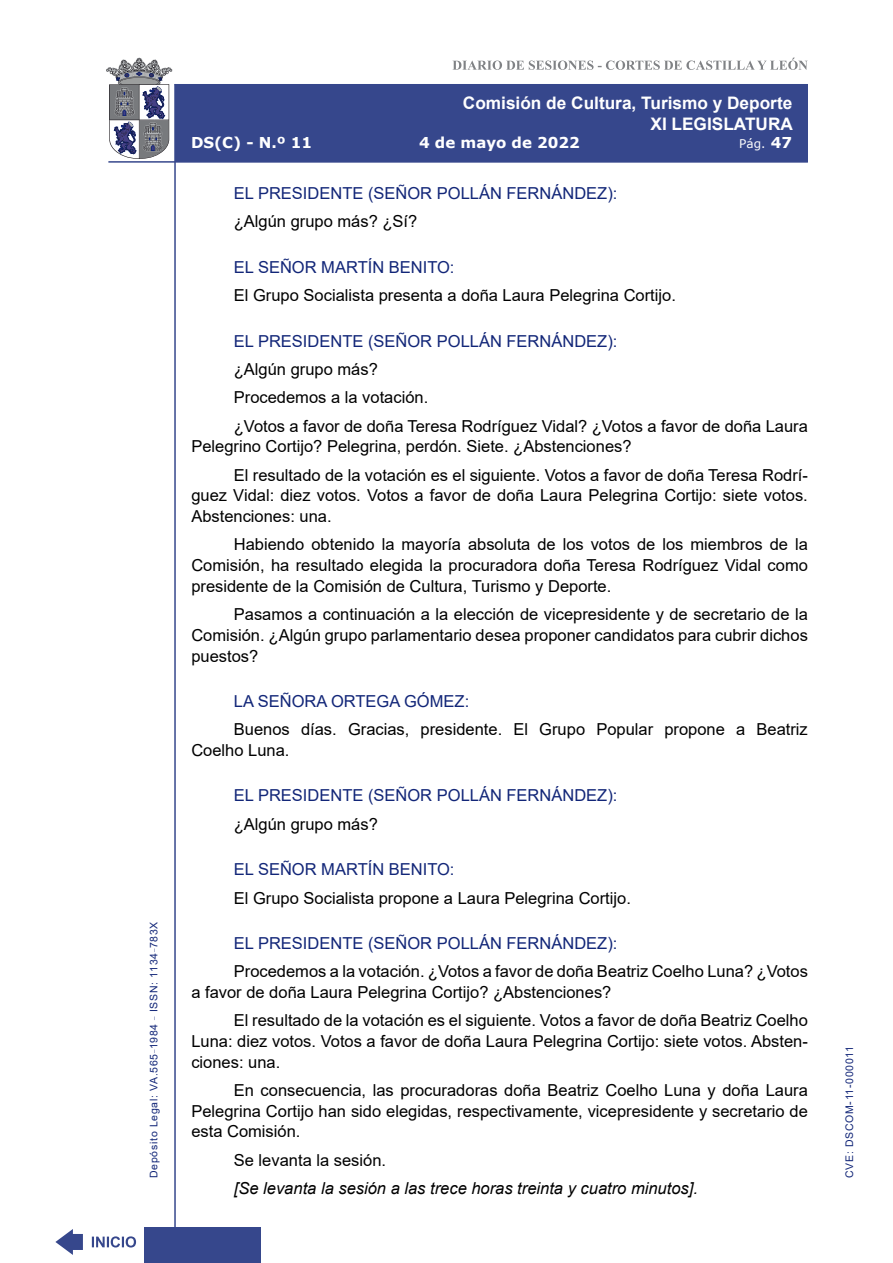
<style>
.page{position:relative;width:893px;height:1263px;background:#fff}
.page>*{position:absolute;margin:0;border:0;box-sizing:border-box;transform-origin:0 0}
.t1{font:700 17.25px/20.7px "Arial";color:#fff;text-align:right}
.t2{font:16.5px/20.7px "Arial";color:#000;text-align:justify}
.Orador{font:16.5px "Arial";color:#122678}
.t3{font:italic 16.5px "Arial";color:#000}
.t4{font:700 15px "Verdana";color:#fff}
.t5{font:12px "Verdana";color:#fff}
.t6{font:10.5px "Arial";letter-spacing:.065em;color:#122678}
.s1{font-weight:700;font-size:15px}
</style>
<div class="page">
<svg style="left:452px;top:58px;width:356px;height:12px"></svg>
<hr style="left:174px;top:84px;width:2px;height:1179px;background:#36478c">
<div style="left:144px;top:1227px;width:117px;height:36px;background:#36478c"></div>
<div style="left:175px;top:84px;width:633px;height:78px;background:#36478c"></div>
<hr style="left:108px;top:161px;width:700px;height:2px;background:#36478c">
<svg style="left:92px;top:1236px;width:44px;height:11px"></svg>
<svg style="left:55px;top:1229px;width:28px;height:26px"></svg>
<svg style="left:106px;top:58px;width:66px;height:101px"></svg>
<p class="t6" style="left:146px;top:1178px;width:258px;rotate:-90deg">Depósito Legal: VA.565<sup>_</sup>1984 <sup>_</sup> ISSN: 1134<sup>_</sup>783X</p>
<p class="t1" style="left:463px;top:93px;width:332px">Comisión de Cultura, Turismo y Deporte<br>XI LEGISLATURA</p>
<p class="t4" style="left:191px;top:132px;width:123px">DS(C) - N.º 11</p>
<p class="t4" style="left:419px;top:132px;width:162px">4 de mayo de 2022</p>
<p class="t5" style="left:739px;top:135px;width:54px">Pág. <span class="s1">47</span></p>
<p class="Orador" style="left:234px;top:182px;width:385px">EL PRESIDENTE (SEÑOR POLLÁN FERNÁNDEZ):</p>
<p class="t2" style="left:234px;top:211px;width:185px">¿Algún grupo más? ¿Sí?</p>
<p class="Orador" style="left:234px;top:256px;width:222px">EL SEÑOR MARTÍN BENITO:</p>
<p class="t2" style="left:234px;top:285px;width:444px">El Grupo Socialista presenta a doña Laura Pelegrina Cortijo.</p>
<p class="Orador" style="left:234px;top:329px;width:385px">EL PRESIDENTE (SEÑOR POLLÁN FERNÁNDEZ):</p>
<p class="t2" style="left:234px;top:359px;width:145px">¿Algún grupo más?</p>
<p class="t2" style="left:234px;top:387px;width:196px">Procedemos a la votación.</p>
<p class="t2" style="left:191px;top:415px;width:618px;text-indent:43px">¿Votos a favor de doña Teresa Rodríguez Vidal? ¿Votos a favor de doña Laura<br>Pelegrino Cortijo? Pelegrina, perdón. Siete. ¿Abstenciones?</p>
<p class="t2" style="left:191px;top:464px;width:618px;text-indent:43px">El resultado de la votación es el siguiente. Votos a favor de doña Teresa Rodrí&shy;guez Vidal: diez votos. Votos a favor de doña Laura Pelegrina Cortijo: siete votos.<br>Abstenciones: una.</p>
<p class="t2" style="left:191px;top:534px;width:618px;text-indent:43px">Habiendo obtenido la mayoría absoluta de los votos de los miembros de la Comisión, ha resultado elegida la procuradora doña Teresa Rodríguez Vidal como presidente de la Comisión de Cultura, Turismo y Deporte.</p>
<p class="t2" style="left:191px;top:604px;width:618px;text-indent:43px">Pasamos a continuación a la elección de vicepresidente y de secretario de la Comisión. ¿Algún grupo parlamentario desea proponer candidatos para cubrir dichos puestos?</p>
<p class="Orador" style="left:234px;top:690px;width:237px">LA SEÑORA ORTEGA GÓMEZ:</p>
<p class="t2" style="left:191px;top:719px;width:618px;text-indent:43px">Buenos días. Gracias, presidente. El Grupo Popular propone a Beatriz<br>Coelho Luna.</p>
<p class="Orador" style="left:234px;top:784px;width:385px">EL PRESIDENTE (SEÑOR POLLÁN FERNÁNDEZ):</p>
<p class="t2" style="left:234px;top:813px;width:145px">¿Algún grupo más?</p>
<p class="Orador" style="left:234px;top:858px;width:222px">EL SEÑOR MARTÍN BENITO:</p>
<p class="t2" style="left:234px;top:887px;width:399px">El Grupo Socialista propone a Laura Pelegrina Cortijo.</p>
<p class="Orador" style="left:234px;top:932px;width:385px">EL PRESIDENTE (SEÑOR POLLÁN FERNÁNDEZ):</p>
<p class="t2" style="left:191px;top:961px;width:618px;text-indent:43px">Procedemos a la votación. ¿Votos a favor de doña Beatriz Coelho Luna? ¿Votos a favor de doña Laura Pelegrina Cortijo? ¿Abstenciones?</p>
<p class="t2" style="left:191px;top:1010px;width:618px;text-indent:43px">El resultado de la votación es el siguiente. Votos a favor de doña Beatriz Coelho Luna: diez votos. Votos a favor de doña Laura Pelegrina Cortijo: siete votos. Absten&shy;ciones: una.</p>
<p class="t2" style="left:191px;top:1080px;width:618px;text-indent:43px">En consecuencia, las procuradoras doña Beatriz Coelho Luna y doña Laura Pelegrina Cortijo han sido elegidas, respectivamente, vicepresidente y secretario de esta Comisión.</p>
<p class="t2" style="left:234px;top:1149px;width:154px">Se levanta la sesión.</p>
<p class="t3" style="left:234px;top:1178px;width:466px">[Se levanta la sesión a las trece horas treinta y cuatro minutos].</p>
<p class="t6" style="left:842px;top:1178px;width:133px;rotate:-90deg">CVE: DSCOM-11-000011</p>
</div>
